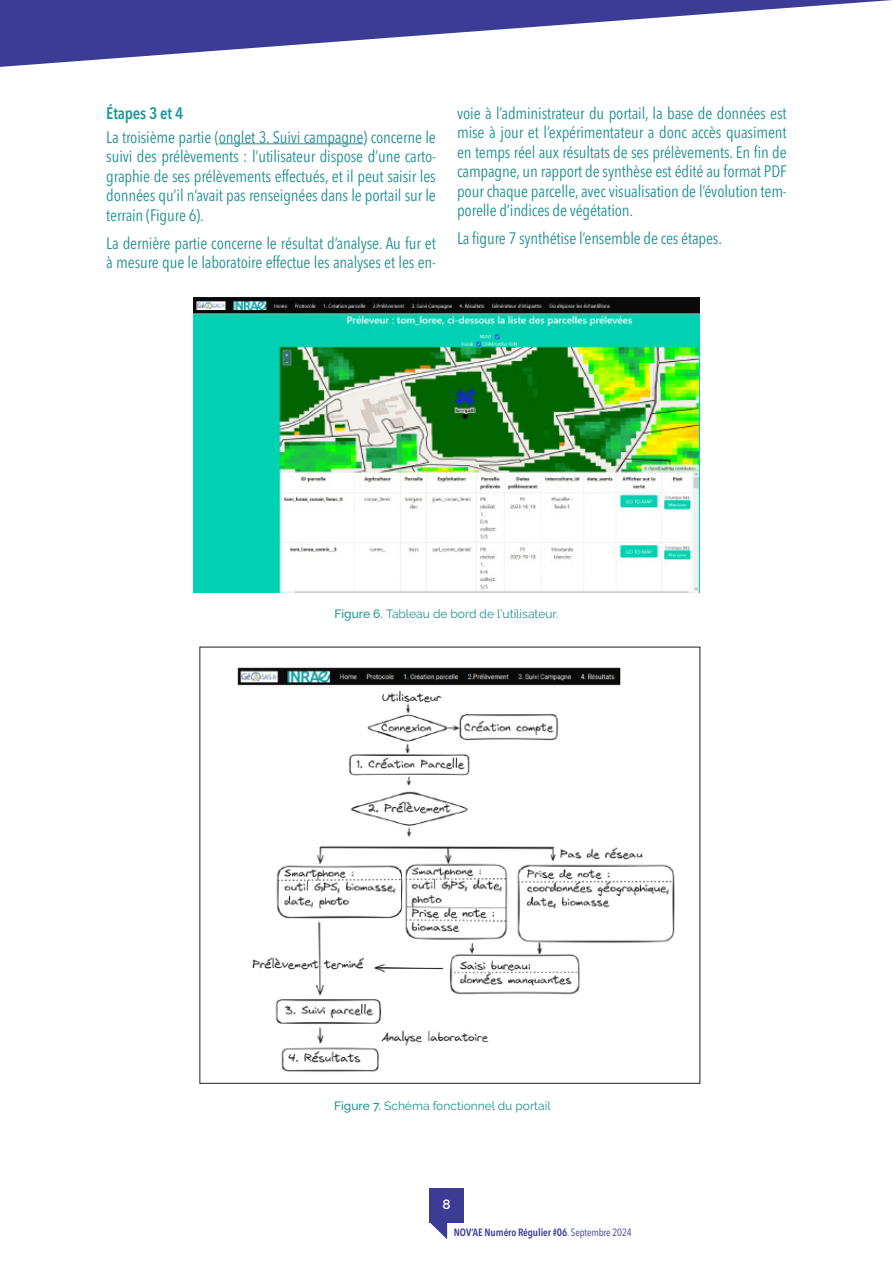
<style>
.page{position:relative;width:893px;height:1263px;background:#fff}
.page>*{position:absolute;margin:0;border:0;box-sizing:border-box;transform-origin:0 0}
.Texte_courant{font:condensed 16.5px/19.5px "Avenir Next LT Pro";letter-spacing:-.01em;color:#219091;text-align:justify}
.Titre_3{font:600 condensed 16.5px "Avenir Next LT Pro";letter-spacing:-.01em;color:#219797}
.t1{font:600 13.5px "Raleway";color:#fff}
.Legende_sarcelle{font:12px "Raleway";color:#219091}
.t2{font:600 condensed 10.5px "Avenir Next LT Pro";letter-spacing:-.01em;color:#3c3b96}
.s1{font-weight:500}
.s2{font-weight:400}
</style>
<div class="page">
<svg style="left:429px;top:1222px;width:18px;height:17px"></svg>
<div style="left:429px;top:1188px;width:34px;height:34px;background:#3c3b96"></div>
<svg style="left:0;top:0;width:892px;height:67px"></svg>
<hr style="left:219px;top:143px;width:144px;height:1px;background:#219091">
<img style="left:194px;top:298px;width:505px;height:295px">
<img style="left:237px;top:667px;width:438px;height:405px">
<p class="Titre_3" style="left:106px;top:103px;width:79px">Étapes 3 et 4</p>
<p class="Texte_courant" style="left:106px;top:127px;width:331px">La troisième partie (onglet 3. Suivi campagne) concerne le suivi des prélèvements : l’utilisateur dispose d’une carto&shy;graphie de ses prélèvements effectués, et il peut saisir les données qu’il n’avait pas renseignées dans le portail sur le terrain (Figure 6).</p>
<p class="Texte_courant" style="left:106px;top:233px;width:331px">La dernière partie concerne le résultat d’analyse. Au fur et à mesure que le laboratoire effectue les analyses et les en-</p>
<p class="Texte_courant" style="left:457px;top:103px;width:331px">voie à l’administrateur du portail, la base de données est mise à jour et l’expérimentateur a donc accès quasiment en temps réel aux résultats de ses prélèvements. En fin de campagne, un rapport de synthèse est édité au format PDF pour chaque parcelle, avec visualisation de l’évolution tem&shy;porelle d’indices de végétation.</p>
<p class="Texte_courant" style="left:457px;top:229px;width:266px">La figure 7 synthétise l’ensemble de ces étapes.</p>
<p class="Legende_sarcelle" style="left:334px;top:606px;width:225px"><span class="s1">Figure 6.</span> Tableau de bord de l’utilisateur.</p>
<p class="Legende_sarcelle" style="left:334px;top:1099px;width:218px"><span class="s1">Figure 7.</span> Schéma fonctionnel du portail</p>
<p class="t1" style="left:442px;top:1197px;width:10px">8</p>
<p class="t2" style="left:454px;top:1226px;width:179px">NOV’AE Numéro Régulier #06<span class="s2">. Septembre 2024</span></p>
</div>
